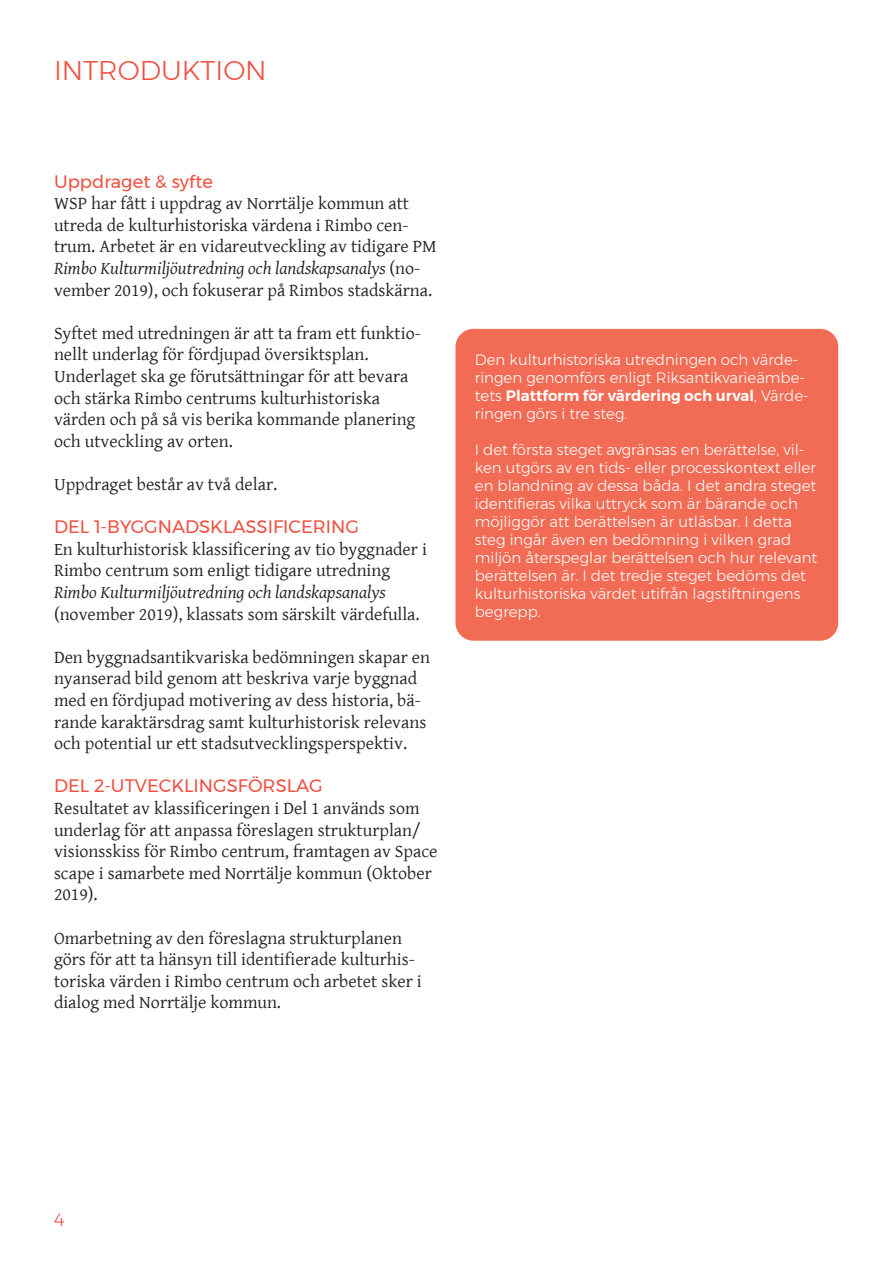
<style>
.page{position:relative;width:893px;height:1263px;background:#fff}
.page>*{position:absolute;margin:0;border:0;box-sizing:border-box;transform-origin:0 0}
.Rubrik_1{font:300 27px "Montserrat";color:#f05142}
.Brötext{font:18px/21.6px "Gentium Basic";color:#231f20}
.Brötext-2{font:18px "Montserrat";color:#f05142}
.Brötext-3{font:italic 18px "Gentium Basic";color:#231f20}
.t1{font:300 18px "Montserrat";color:#f05142}
.faktaruta{font:300 15px/18px "Montserrat";color:#fff}
.s1{font-style:italic}
.s2{font-weight:600}
</style>
<div class="page">
<div style="left:455px;top:329px;width:383px;height:312px;background:#f26b54;border-radius:18px"></div>
<p class="Rubrik_1" style="left:54px;top:50px;width:214px">INTRODUKTION</p>
<p class="Brötext-2" style="left:54px;top:167px;width:161px">Uppdraget &amp; syfte</p>
<p class="Brötext" style="left:54px;top:192px;width:384px">WSP har fått i uppdrag av Norrtälje kommun att utreda de kulturhistoriska värdena i Rimbo cen&shy;trum. Arbetet är en vidareutveckling av tidigare PM <span class="s1">Rimbo Kulturmiljöutredning och landskapsanalys</span> (no&shy;vember 2019), och fokuserar på Rimbos stadskärna.</p>
<p class="Brötext" style="left:54px;top:322px;width:368px">Syftet med utredningen är att ta fram ett funktio&shy;nellt underlag för fördjupad översiktsplan.</p>
<p class="Brötext" style="left:54px;top:365px;width:356px">Underlaget ska ge förutsättningar för att bevara och stärka Rimbo centrums kulturhistoriska</p>
<p class="Brötext" style="left:54px;top:408px;width:363px">värden och på så vis berika kommande planering och utveckling av orten.</p>
<p class="Brötext" style="left:54px;top:473px;width:225px">Uppdraget består av två delar.</p>
<p class="Brötext-2" style="left:54px;top:513px;width:307px">DEL 1-BYGGNADSKLASSIFICERING</p>
<p class="Brötext" style="left:54px;top:538px;width:374px">En kulturhistorisk klassificering av tio byggnader i<br>Rimbo centrum som enligt tidigare utredning</p>
<p class="Brötext-3" style="left:54px;top:579px;width:333px">Rimbo Kulturmiljöutredning och landskapsanalys</p>
<p class="Brötext" style="left:54px;top:602px;width:367px">(november 2019), klassats som särskilt värdefulla.</p>
<p class="Brötext" style="left:54px;top:646px;width:377px">Den byggnadsantikvariska bedömningen skapar en nyanserad bild genom att beskriva varje byggnad med en fördjupad motivering av dess historia, bä&shy;rande karaktärsdrag samt kulturhistorisk relevans och potential ur ett stadsutvecklingsperspektiv.</p>
<p class="Brötext-2" style="left:54px;top:772px;width:270px">DEL 2-UTVECKLINGSFÖRSLAG</p>
<p class="Brötext" style="left:54px;top:797px;width:385px">Resultatet av klassificeringen i Del 1 används som underlag för att anpassa föreslagen strukturplan/ visionsskiss för Rimbo centrum, framtagen av Space scape i samarbete med Norrtälje kommun (Oktober 2019).</p>
<p class="Brötext" style="left:54px;top:926px;width:369px">Omarbetning av den föreslagna strukturplanen görs för att ta hänsyn till identifierade kulturhis&shy;toriska värden i Rimbo centrum och arbetet sker i dialog med Norrtälje kommun.</p>
<p class="faktaruta" style="left:475px;top:350px;width:335px">Den kulturhistoriska utredningen och värde&shy;ringen genomförs enligt Riksantikvarieämbe&shy;tets <span class="s2">Plattform för värdering och urval</span>, Värde&shy;ringen görs i tre steg.</p>
<p class="faktaruta" style="left:475px;top:440px;width:344px">I det första steget avgränsas en berättelse, vil&shy;ken utgörs av en tids- eller processkontext eller en blandning av dessa båda. I det andra steget identifieras vilka uttryck som är bärande och möjliggör att berättelsen är utläsbar. I detta steg ingår även en bedömning i vilken grad miljön återspeglar berättelsen och hur relevant berättelsen är. I det tredje steget bedöms det kulturhistoriska värdet utifrån lagstiftningens begrepp.</p>
<p class="t1" style="left:54px;top:1206px;width:12px">4</p>
</div>
